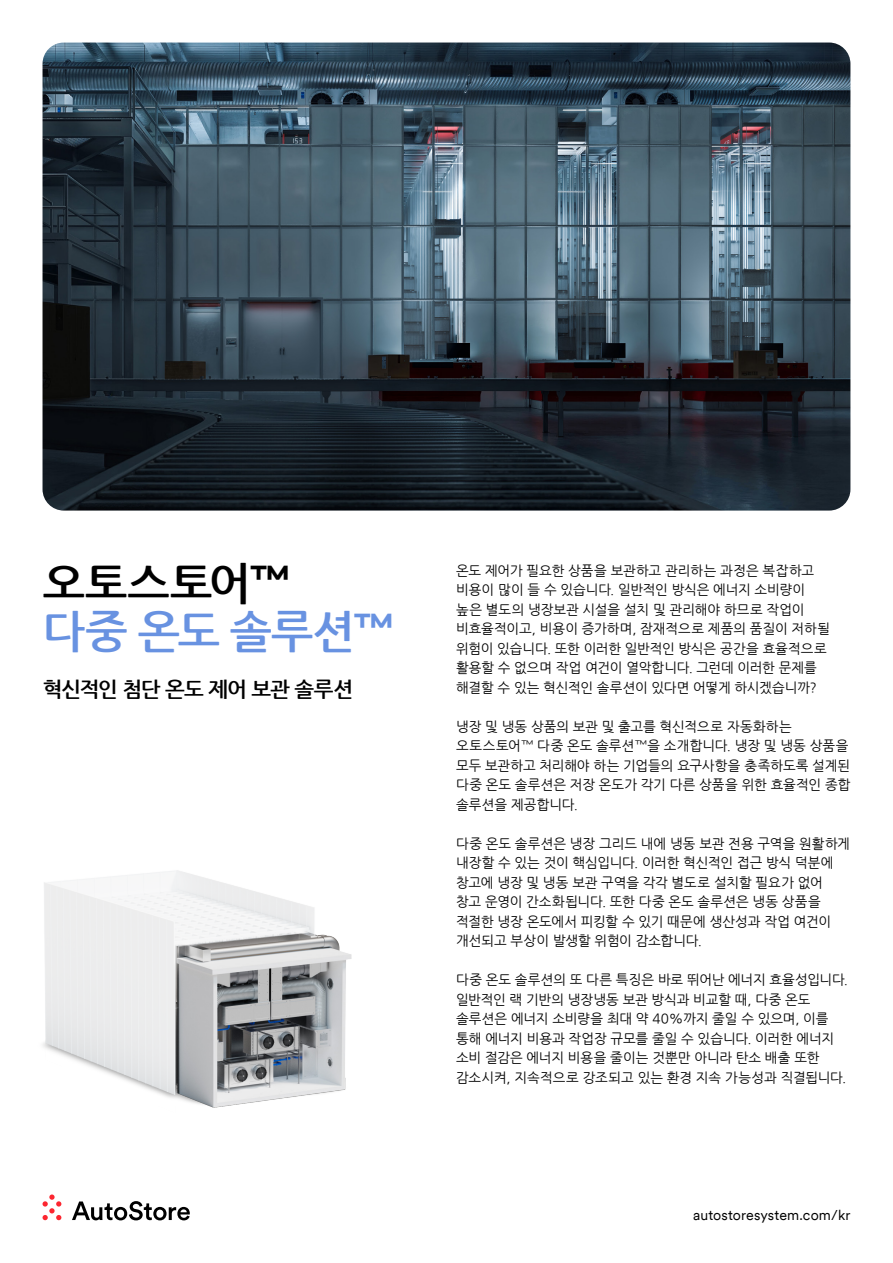
<style>
.page{position:relative;width:893px;height:1263px;background:#fff}
.page>*{position:absolute;margin:0;border:0;box-sizing:border-box;transform-origin:0 0}
.t1{font:700 45px "Nanum Gothic";letter-spacing:-.025em;color:#6892e1}
.t2{font:700 45px "Nanum Gothic";letter-spacing:.005em;color:#000}
.t3{font:700 21px "Nanum Gothic";letter-spacing:-.045em;color:#000}
.t4{font:14.25px "Circular Auto Store TT";letter-spacing:.01em;color:#000}
.t5{font:13.5px/19.5px "Nanum Gothic";letter-spacing:-.005em;color:#000}
</style>
<div class="page">
<svg style="left:72px;top:1201px;width:118px;height:19px"></svg>
<svg style="left:43px;top:1194px;width:18px;height:26px"></svg>
<img style="left:43px;top:870px;width:309px;height:238px">
<img style="left:43px;top:43px;width:807px;height:468px">
<h1 class="t2" style="left:43px;top:562px;width:249px">오토스토어™</h1>
<h1 class="t1" style="left:43px;top:610px;width:353px">다중 온도 솔루션™</h1>
<h2 class="t3" style="left:43px;top:679px;width:312px">혁신적인 첨단 온도 제어 보관 솔루션</h2>
<p class="t5" style="left:456px;top:561px;width:376px">온도 제어가 필요한 상품을 보관하고 관리하는 과정은 복잡하고 비용이 많이 들 수 있습니다. 일반적인 방식은 에너지 소비량이 높은 별도의 냉장보관 시설을 설치 및 관리해야 하므로 작업이 비효율적이고, 비용이 증가하며, 잠재적으로 제품의 품질이 저하될 위험이 있습니다. 또한 이러한 일반적인 방식은 공간을 효율적으로 활용할 수 없으며 작업 여건이 열악합니다. 그런데 이러한 문제를 해결할 수 있는 혁신적인 솔루션이 있다면 어떻게 하시겠습니까?</p>
<p class="t5" style="left:456px;top:717px;width:396px">냉장 및 냉동 상품의 보관 및 출고를 혁신적으로 자동화하는 오토스토어™ 다중 온도 솔루션™을 소개합니다. 냉장 및 냉동 상품을 모두 보관하고 처리해야 하는 기업들의 요구사항을 충족하도록 설계된 다중 온도 솔루션은 저장 온도가 각기 다른 상품을 위한 효율적인 종합 솔루션을 제공합니다.</p>
<p class="t5" style="left:456px;top:834px;width:395px">다중 온도 솔루션은 냉장 그리드 내에 냉동 보관 전용 구역을 원활하게 내장할 수 있는 것이 핵심입니다. 이러한 혁신적인 접근 방식 덕분에 창고에 냉장 및 냉동 보관 구역을 각각 별도로 설치할 필요가 없어 창고 운영이 간소화됩니다. 또한 다중 온도 솔루션은 냉동 상품을 적절한 냉장 온도에서 피킹할 수 있기 때문에 생산성과 작업 여건이 개선되고 부상이 발생할 위험이 감소합니다.</p>
<p class="t5" style="left:456px;top:970px;width:393px">다중 온도 솔루션의 또 다른 특징은 바로 뛰어난 에너지 효율성입니다. 일반적인 랙 기반의 냉장냉동 보관 방식과 비교할 때, 다중 온도 솔루션은 에너지 소비량을 최대 약 40%까지 줄일 수 있으며, 이를 통해 에너지 비용과 작업장 규모를 줄일 수 있습니다. 이러한 에너지 소비 절감은 에너지 비용을 줄이는 것뿐만 아니라 탄소 배출 또한 감소시켜, 지속적으로 강조되고 있는 환경 지속 가능성과 직결됩니다.</p>
<p class="t4" style="left:693px;top:1206px;width:159px">autostoresystem.com/kr</p>
</div>
